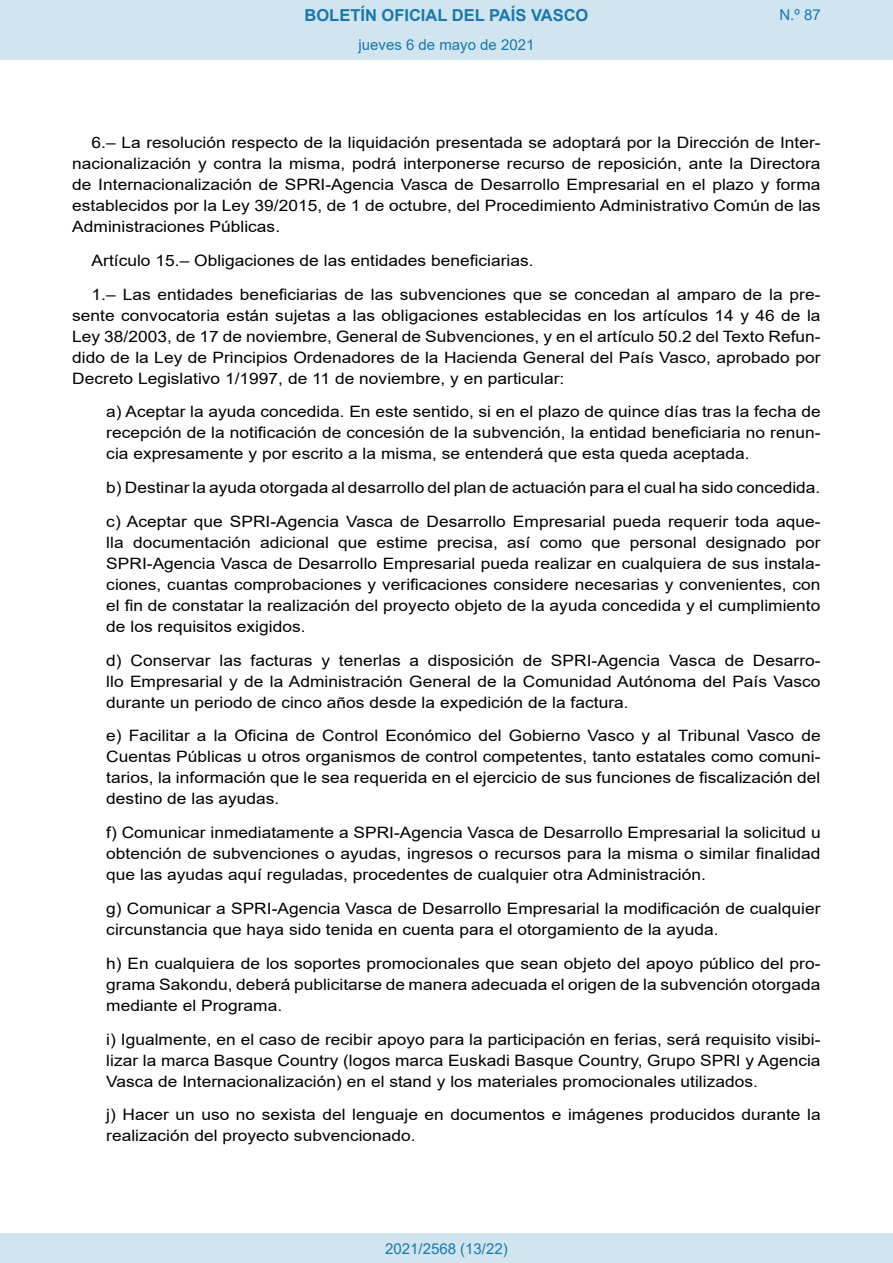
<style>
.page{position:relative;width:893px;height:1263px;background:#fff}
.page>*{position:absolute;margin:0;border:0;box-sizing:border-box;transform-origin:0 0}
.t1{font:700 16.5px "Arial";color:#1879ad}
.BOPVDetalle1{font:15.6px/21px "Arial";color:#000;text-align:justify;scale:1.11 1}
.BOPVDetalle{font:15.6px/21px "Arial";color:#000;text-align:justify;scale:1.11 1}
.Paginacion_Centro{font:15px "Arial";color:#1879ad}
</style>
<div class="page">
<div style="left:0;top:0;width:893px;height:60px;background:#d0e5f0"></div>
<div style="left:0;top:1233px;width:893px;height:30px;background:#d0e5f0"></div>
<p class="t1" style="left:305px;top:3px;width:285px">BOLETÍN OFICIAL DEL PAÍS VASCO</p>
<p class="Paginacion_Centro" style="left:358px;top:35px;width:177px">jueves 6 de mayo de 2021</p>
<p class="Paginacion_Centro" style="left:779px;top:5px;width:43px">N.º 87</p>
<p class="BOPVDetalle" style="left:72px;top:132px;width:676px;text-indent:19px">6.– La resolución respecto de la liquidación presentada se adoptará por la Dirección de Inter&shy;nacionalización y contra la misma, podrá interponerse recurso de reposición, ante la Directora de Internacionalización de SPRI-Agencia Vasca de Desarrollo Empresarial en el plazo y forma establecidos por la Ley 39/2015, de 1 de octubre, del Procedimiento Administrativo Común de las Administraciones Públicas.</p>
<p class="BOPVDetalle" style="left:92px;top:250px;width:400px">Artículo 15.– Obligaciones de las entidades beneficiarias.</p>
<p class="BOPVDetalle" style="left:72px;top:284px;width:676px;text-indent:19px">1.– Las entidades beneficiarias de las subvenciones que se concedan al amparo de la pre&shy;sente convocatoria están sujetas a las obligaciones establecidas en los artículos 14 y 46 de la Ley 38/2003, de 17 de noviembre, General de Subvenciones, y en el artículo 50.2 del Texto Refun&shy;dido de la Ley de Principios Ordenadores de la Hacienda General del País Vasco, aprobado por Decreto Legislativo 1/1997, de 11 de noviembre, y en particular:</p>
<p class="BOPVDetalle1" style="left:106px;top:401px;width:645px">a) Aceptar la ayuda concedida. En este sentido, si en el plazo de quince días tras la fecha de recepción de la notificación de concesión de la subvención, la entidad beneficiaria no renun&shy;cia expresamente y por escrito a la misma, se entenderá que esta queda aceptada.</p>
<p class="BOPVDetalle1" style="left:106px;top:477px;width:645px">b) Destinar la ayuda otorgada al desarrollo del plan de actuación para el cual ha sido concedida.</p>
<p class="BOPVDetalle1" style="left:106px;top:511px;width:645px">c) Aceptar que SPRI-Agencia Vasca de Desarrollo Empresarial pueda requerir toda aque&shy;lla documentación adicional que estime precisa, así como que personal designado por SPRI-Agencia Vasca de Desarrollo Empresarial pueda realizar en cualquiera de sus instala&shy;ciones, cuantas comprobaciones y verificaciones considere necesarias y convenientes, con el fin de constatar la realización del proyecto objeto de la ayuda concedida y el cumplimiento de los requisitos exigidos.</p>
<p class="BOPVDetalle1" style="left:106px;top:650px;width:645px">d) Conservar las facturas y tenerlas a disposición de SPRI-Agencia Vasca de Desarro&shy;llo Empresarial y de la Administración General de la Comunidad Autónoma del País Vasco durante un periodo de cinco años desde la expedición de la factura.</p>
<p class="BOPVDetalle1" style="left:106px;top:725px;width:645px">e) Facilitar a la Oficina de Control Económico del Gobierno Vasco y al Tribunal Vasco de Cuentas Públicas u otros organismos de control competentes, tanto estatales como comuni&shy;tarios, la información que le sea requerida en el ejercicio de sus funciones de fiscalización del destino de las ayudas.</p>
<p class="BOPVDetalle1" style="left:106px;top:822px;width:645px">f) Comunicar inmediatamente a SPRI-Agencia Vasca de Desarrollo Empresarial la solicitud u obtención de subvenciones o ayudas, ingresos o recursos para la misma o similar finalidad que las ayudas aquí reguladas, procedentes de cualquier otra Administración.</p>
<p class="BOPVDetalle1" style="left:106px;top:898px;width:645px">g) Comunicar a SPRI-Agencia Vasca de Desarrollo Empresarial la modificación de cualquier circunstancia que haya sido tenida en cuenta para el otorgamiento de la ayuda.</p>
<p class="BOPVDetalle1" style="left:106px;top:953px;width:645px">h) En cualquiera de los soportes promocionales que sean objeto del apoyo público del pro&shy;grama Sakondu, deberá publicitarse de manera adecuada el origen de la subvención otorgada mediante el Programa.</p>
<p class="BOPVDetalle1" style="left:106px;top:1028px;width:645px">i) Igualmente, en el caso de recibir apoyo para la participación en ferias, será requisito visibi&shy;lizar la marca Basque Country (logos marca Euskadi Basque Country, Grupo SPRI y Agencia Vasca de Internacionalización) en el stand y los materiales promocionales utilizados.</p>
<p class="BOPVDetalle1" style="left:106px;top:1104px;width:645px">j) Hacer un uso no sexista del lenguaje en documentos e imágenes producidos durante la realización del proyecto subvencionado.</p>
<p class="Paginacion_Centro" style="left:385px;top:1238px;width:124px">2021/2568 (13/22)</p>
</div>
